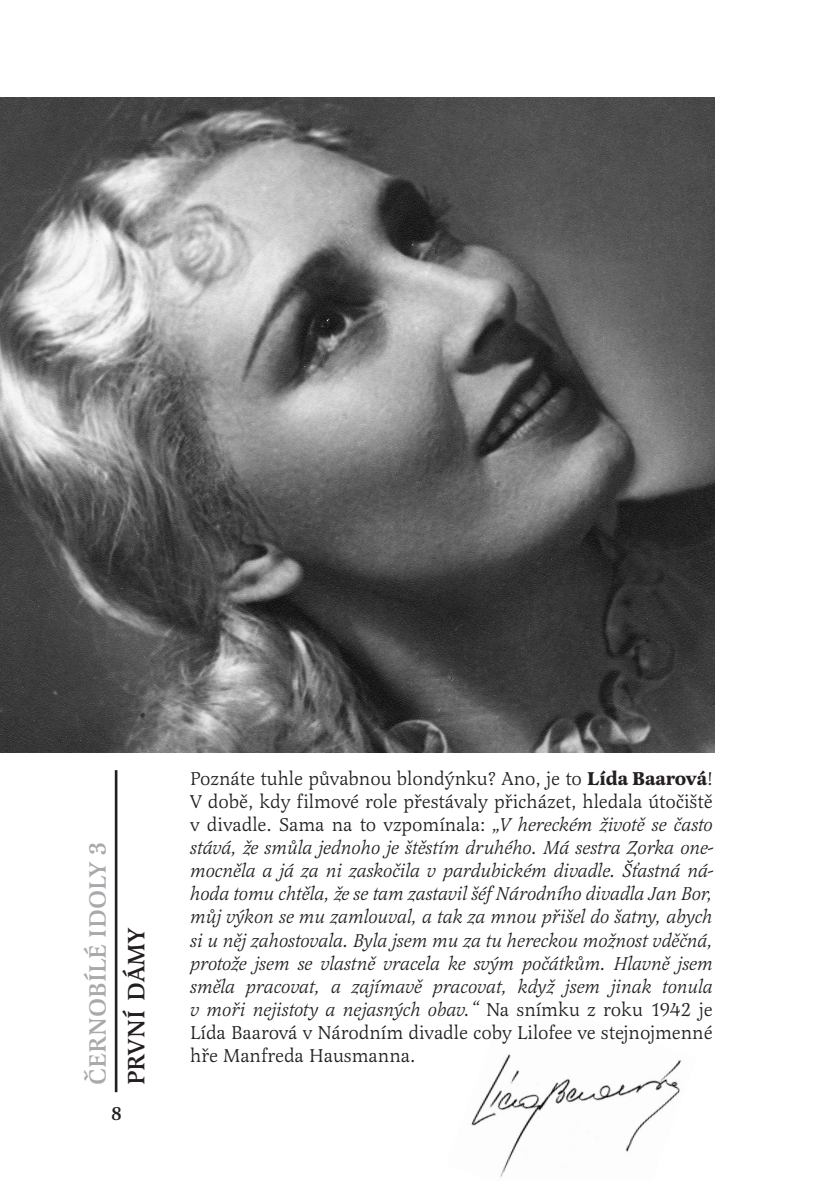
<style>
.page{position:relative;width:824px;height:1201px;background:#fff}
.page>*{position:absolute;margin:0;border:0;box-sizing:border-box;transform-origin:0 0}
.t1{font:500 24.5px "Latienne TCE";letter-spacing:.005em;color:#a8a9ad}
.t2{font:500 24.5px "Latienne TCE";letter-spacing:.005em;color:#231f20}
.t3{font:italic 19.25px/23.1px "Latienne TCE";letter-spacing:-.005em;color:#231f20;text-align:justify}
.t4{font:500 19.25px "Latienne TCE";color:#231f20}
.s1{font-style:normal}
.s2{font-weight:700;font-style:normal}
</style>
<div class="page">
<img style="left:471px;top:1054px;width:210px;height:123px">
<img style="left:0;top:97px;width:714px;height:655px">
<hr style="left:115px;top:770px;width:2px;height:321px;background:#231f20">
<p class="t1" style="left:85px;top:1085px;width:245px;rotate:-90deg">ČERNOBÍLÉ IDOLY 3</p>
<p class="t2" style="left:124px;top:1085px;width:160px;rotate:-90deg">PRVNÍ DÁMY</p>
<p class="t4" style="left:111px;top:1103px;width:13px">8</p>
<p class="t3" style="left:190px;top:767px;width:524px"><span class="s1">Poznáte tuhle půvabnou blondýnku? Ano, je to</span> <span class="s2">Lída Baarová</span><span class="s1">!<br>V době, kdy filmové role přestávaly přicházet, hledala útočiště v divadle. Sama na to vzpomínala:</span> „V hereckém životě se často stává, že smůla jednoho je štěstím druhého. Má sestra Zorka one&shy;mocněla a já za ni zaskočila v pardubickém divadle. Šťastná ná&shy;hoda tomu chtěla, že se tam zastavil šéf Národního divadla Jan Bor, můj výkon se mu zamlouval, a tak za mnou přišel do šatny, abych si u něj zahostovala. Byla jsem mu za tu hereckou možnost vděčná, protože jsem se vlastně vracela ke svým počátkům. Hlavně jsem směla pracovat, a zajímavě pracovat, když jsem jinak tonula v moři nejistoty a nejasných obav.“ <span class="s1">Na snímku z roku 1942 je Lída Baarová v Národním divadle coby Lilofee ve stejnojmenné hře Manfreda Hausmanna.</span></p>
</div>
